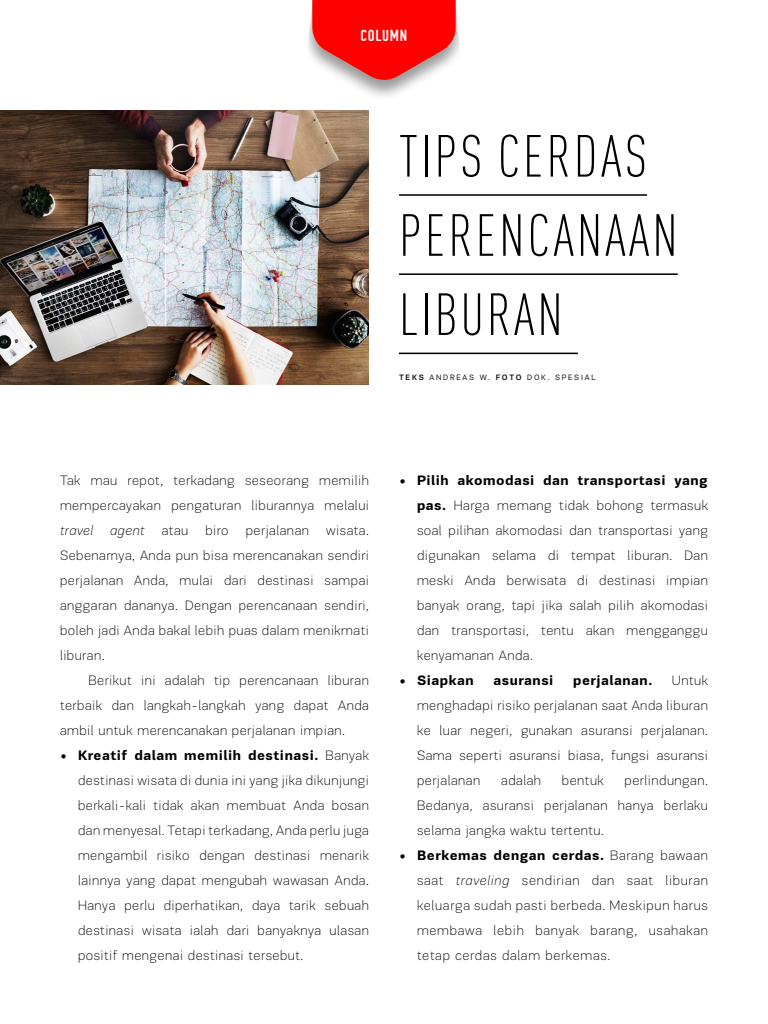
<style>
.page{position:relative;width:768px;height:1024px;background:#fff}
.page>*{position:absolute;margin:0;border:0;box-sizing:border-box;transform-origin:0 0}
.t1{font:300 58.5px/79.2px "DIN Cond";letter-spacing:.05em;color:#000}
.t2{font:500 16px "PF Din Text Comp Pro";letter-spacing:.05em;color:#fff}
.t3{font:100 14px/25px "PF Encore Sans Pro";letter-spacing:.035em;color:#000;text-align:justify}
.t4{font:700 14px "PF Encore Sans Pro";letter-spacing:.035em;color:#000}
.t5{font:8px "PF Encore Sans Pro";letter-spacing:.22em;color:#000}
.s1{font-weight:500}
.s2{font-style:italic}
.s3{font-weight:700}
</style>
<div class="page">
<div style="left:302px;top:3px;width:163px;height:98px;background:#000;opacity:.4"></div>
<svg style="left:312px;top:0;width:144px;height:84px"></svg>
<hr style="left:399px;top:194px;width:248px;height:2px;background:#000">
<hr style="left:399px;top:273px;width:279px;height:2px;background:#000">
<hr style="left:399px;top:353px;width:179px;height:1px;background:#000">
<img style="left:0;top:110px;width:369px;height:275px">
<p class="t2" style="left:361px;top:26px;width:48px">COLUMN</p>
<h1 class="t1" style="left:399px;top:116px;width:280px">TIPS CERDAS<br>PERENCANAAN<br>LIBURAN</h1>
<p class="t5" style="left:399px;top:373px;width:198px"><span class="s1">TEKS</span> ANDREAS W. <span class="s1">FOTO</span> DOK. SPESIAL</p>
<p class="t3" style="left:60px;top:468px;width:311px">Tak mau repot, terkadang seseorang memilih mempercayakan pengaturan liburannya melalui <span class="s2">travel agent</span> atau biro perjalanan wisata.<br>Sebenarnya, Anda pun bisa merencanakan sendiri perjalanan Anda, mulai dari destinasi sampai anggaran dananya. Dengan perencanaan sendiri, boleh jadi Anda bakal lebih puas dalam menikmati liburan.</p>
<p class="t3" style="left:60px;top:668px;width:310px;text-indent:28px">Berikut ini adalah tip perencanaan liburan terbaik dan langkah-langkah yang dapat Anda ambil untuk merencanakan perjalanan impian.</p>
<p class="t3" style="left:78px;top:743px;width:293px;text-indent:-18px"><span class="s3">• Kreatif dalam memilih destinasi.</span> Banyak destinasi wisata di dunia ini yang jika dikunjungi berkali-kali tidak akan membuat Anda bosan dan menyesal. Tetapi terkadang, Anda perlu juga mengambil risiko dengan destinasi menarik lainnya yang dapat mengubah wawasan Anda.<br>Hanya perlu diperhatikan, daya tarik sebuah destinasi wisata ialah dari banyaknya ulasan positif mengenai destinasi tersebut.</p>
<p class="t3" style="left:417px;top:468px;width:293px;text-indent:-18px"><span class="s3">• Pilih akomodasi dan transportasi yang pas.</span> Harga memang tidak bohong termasuk soal pilihan akomodasi dan transportasi yang digunakan selama di tempat liburan. Dan meski Anda berwisata di destinasi impian banyak orang, tapi jika salah pilih akomodasi dan transportasi, tentu akan mengganggu kenyamanan Anda.</p>
<p class="t4" style="left:399px;top:672px;width:76px">• Siapkan</p>
<p class="t4" style="left:494px;top:672px;width:62px">asuransi</p>
<p class="t4" style="left:573px;top:672px;width:81px">perjalanan.</p>
<p class="t3" style="left:417px;top:668px;width:293px;text-indent:255px">Untuk menghadapi risiko perjalanan saat Anda liburan ke luar negeri, gunakan asuransi perjalanan.<br>Sama seperti asuransi biasa, fungsi asuransi perjalanan</p>
<p class="t3" style="left:501px;top:768px;width:41px">adalah</p>
<p class="t3" style="left:562px;top:768px;width:43px">bentuk</p>
<p class="t3" style="left:417px;top:768px;width:293px;text-indent:208px">perlindungan.<br>Bedanya, asuransi perjalanan hanya berlaku selama jangka waktu tertentu.</p>
<p class="t3" style="left:417px;top:843px;width:293px;text-indent:-18px"><span class="s3">• Berkemas dengan cerdas.</span> Barang bawaan saat <span class="s2">traveling</span> sendirian dan saat liburan keluarga sudah pasti berbeda. Meskipun harus membawa lebih banyak barang, usahakan tetap cerdas dalam berkemas.</p>
</div>
